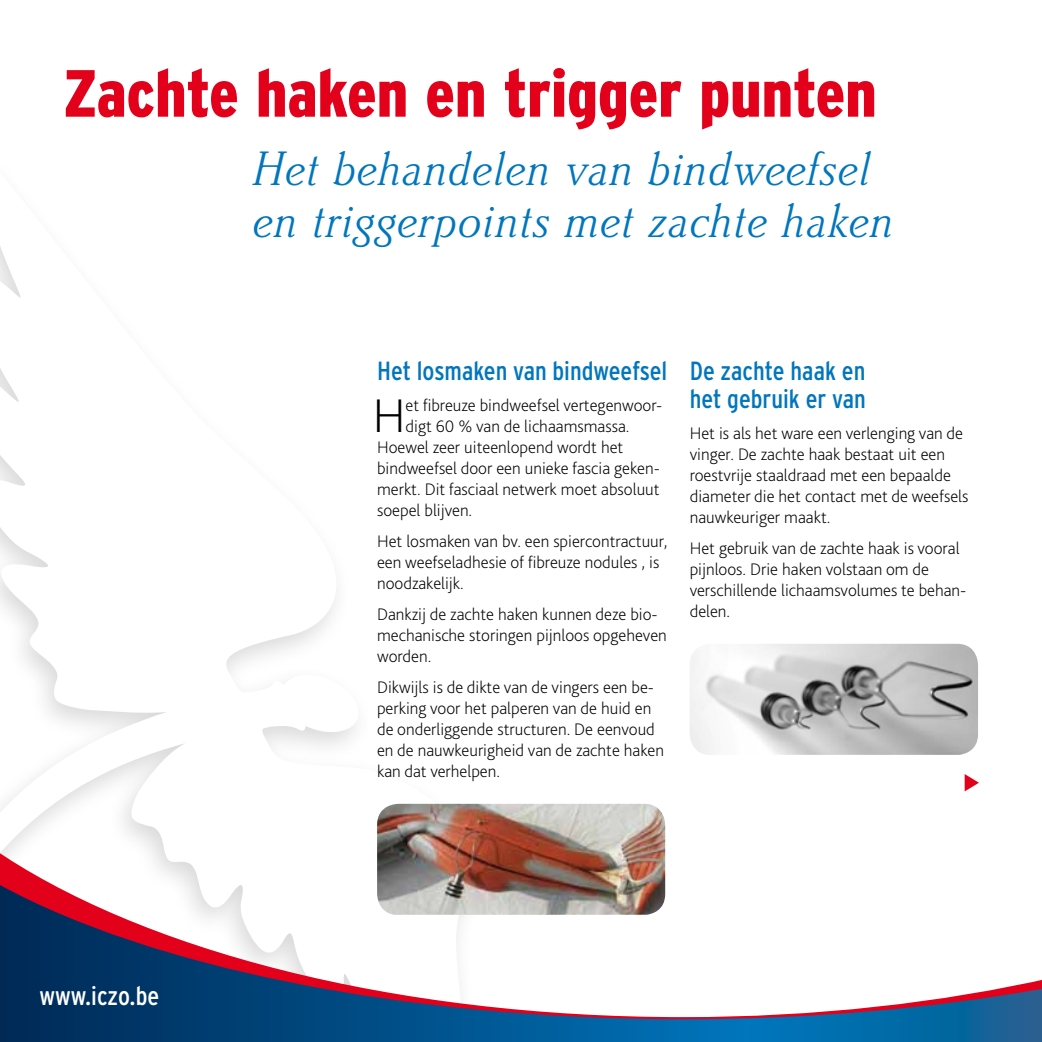
<style>
.page{position:relative;width:1042px;height:1042px;background:#fff}
.page>*{position:absolute;margin:0;border:0;box-sizing:border-box;transform-origin:0 0}
.t1{font:900 condensed 66.5px "Interstate";color:#e2001a}
.t2{font:200 49.35px "Bliss 2";color:#000}
.t3{font:italic 300 45.5px/52.5px "Brighton SB";color:#0076bd}
.t4{font:condensed 26.25px/28px "Interstate";color:#0076bd}
.t5{font:condensed 26.25px "Interstate";color:#fff}
.t6{font:200 17.5px/21px "Bliss 2";color:#000}
</style>
<div class="page">
<svg style="left:0;top:246px;width:479px;height:600px"></svg>
<svg style="left:0;top:846px;width:666px;height:39px"></svg>
<svg style="left:0;top:885px;width:1042px;height:157px"></svg>
<img style="left:377px;top:804px;width:288px;height:111px">
<img style="left:690px;top:644px;width:288px;height:111px">
<svg style="left:964px;top:774px;width:15px;height:17px"></svg>
<h1 class="t1" style="left:63px;top:56px;width:815px">Zachte haken en trigger punten</h1>
<h3 class="t3" style="left:252px;top:143px;width:643px">Het behandelen van bindweefsel en triggerpoints met zachte haken</h3>
<h3 class="t5" style="left:39px;top:981px;width:121px">www.iczo.be</h3>
<h3 class="t4" style="left:377px;top:357px;width:292px">Het losmaken van bindweefsel</h3>
<h2 class="t2" style="left:373px;top:385px;width:34px">H</h2>
<p class="t6" style="left:405px;top:395px;width:258px">et fibreuze bindweefsel vertegenwoor-</p>
<p class="t6" style="left:405px;top:416px;width:225px">digt 60 % van de lichaamsmassa.</p>
<p class="t6" style="left:377px;top:437px;width:248px">Hoewel zeer uiteenlopend wordt het</p>
<p class="t6" style="left:377px;top:458px;width:284px">bindweefsel door een unieke fascia geken-</p>
<p class="t6" style="left:377px;top:479px;width:284px">merkt. Dit fasciaal netwerk moet absoluut</p>
<p class="t6" style="left:377px;top:500px;width:97px">soepel blijven.</p>
<p class="t6" style="left:377px;top:530px;width:292px">Het losmaken van bv. een spiercontractuur, een weefseladhesie of fibreuze nodules , is noodzakelijk.</p>
<p class="t6" style="left:377px;top:603px;width:291px">Dankzij de zachte haken kunnen deze bio&shy;mechanische storingen pijnloos opgeheven worden.</p>
<p class="t6" style="left:377px;top:676px;width:288px">Dikwijls is de dikte van de vingers een be&shy;perking voor het palperen van de huid en de onderliggende structuren. De eenvoud en de nauwkeurigheid van de zachte haken kan dat verhelpen.</p>
<h3 class="t4" style="left:690px;top:357px;width:178px">De zachte haak en het gebruik er van</h3>
<p class="t6" style="left:690px;top:423px;width:280px">Het is als het ware een verlenging van de vinger. De zachte haak bestaat uit een roestvrije staaldraad met een bepaalde diameter die het contact met de weefsels nauwkeuriger maakt.</p>
<p class="t6" style="left:690px;top:537px;width:278px">Het gebruik van de zachte haak is vooral pijnloos. Drie haken volstaan om de verschillende lichaamsvolumes te behan&shy;delen.</p>
</div>
